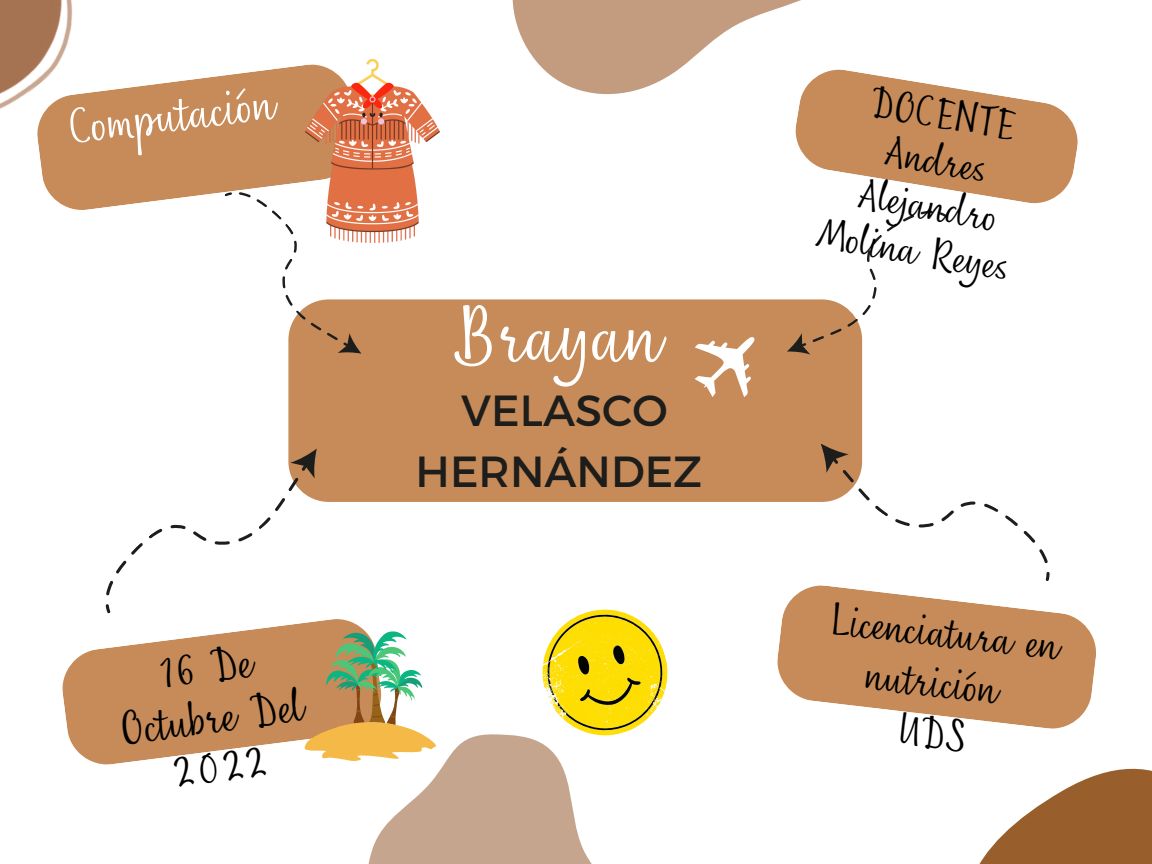
<style>
.page{position:relative;width:1152px;height:864px;background:#fff}
.page>*{position:absolute;margin:0;border:0;box-sizing:border-box;transform-origin:0 0}
.t1{font:72.75px "Nefelibata Script";color:#fff}
.t2{font:46.5px "Nefelibata Script";color:#fff}
.t3{font:43.95px/50.4px "Nefelibata Script";color:#000;text-align:center}
.t4{font:43.5px/60.6px "Montserrat";color:#1d1d1b;text-align:center}
.t5{font:41.1px/50.6px "Nefelibata Script";color:#000;text-align:center}
.t6{font:39.9px/46px "Nefelibata Script";color:#000;text-align:center}
</style>
<div class="page">
<div style="left:288px;top:299px;width:574px;height:203px;background:#c68b59;border-radius:40px"></div>
<svg style="left:795px;top:76px;width:283px;height:128px;fill:#c68b59"></svg>
<svg style="left:40px;top:65px;width:266px;height:145px;background:#cd9a6e"></svg>
<img style="left:306px;top:60px;width:133px;height:182px">
<svg style="left:62px;top:632px;width:242px;height:133px;fill:#c68b59"></svg>
<svg style="left:777px;top:587px;width:319px;height:142px;fill:#c68b59"></svg>
<svg style="left:105px;top:439px;width:203px;height:193px"></svg>
<svg style="left:290px;top:444px;width:27px;height:40px"></svg>
<svg style="left:809px;top:428px;width:248px;height:175px"></svg>
<svg style="left:784px;top:200px;width:173px;height:165px"></svg>
<svg style="left:211px;top:183px;width:157px;height:182px"></svg>
<svg style="left:979px;top:768px;width:173px;height:96px"></svg>
<img style="left:0;top:0;width:115px;height:161px">
<svg style="left:695px;top:337px;width:60px;height:60px"></svg>
<svg style="left:512px;top:0;width:367px;height:95px"></svg>
<svg style="left:304px;top:595px;width:364px;height:269px"></svg>
<p class="t2" style="left:66px;top:93px;width:208px;rotate:-7deg">Computación</p>
<p class="t3" style="left:112px;top:655px;width:184px;rotate:-8deg">16 De<br>Octubre Del<br>2022</p>
<h1 class="t1" style="left:454px;top:283px;width:210px">Brayan</h1>
<p class="t4" style="left:416px;top:378px;width:288px">VELASCO<br>HERNÁNDEZ</p>
<p class="t6" style="left:845px;top:73px;width:197px;rotate:10deg">DOCENTE<br>Andres<br>Alejandro<br>Molina Reyes</p>
<p class="t5" style="left:835px;top:593px;width:232px;rotate:7deg">Licenciatura en nutrición<br>UDS</p>
</div>
